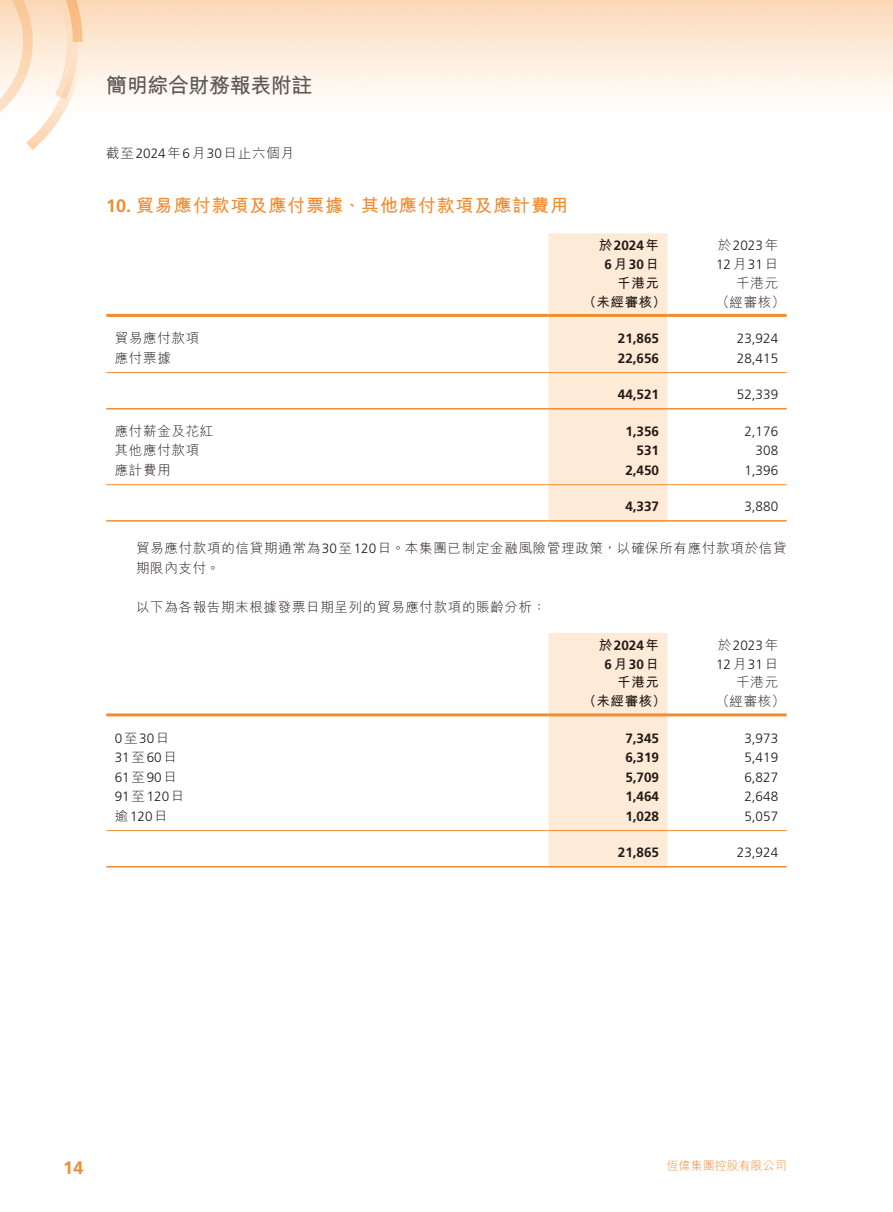
<style>
.page{position:relative;width:893px;height:1212px;background:#fff}
.page>*{position:absolute;margin:0;border:0;box-sizing:border-box;transform-origin:0 0}
.t1{font:700 21px "M Hei HK";letter-spacing:-.02em;color:#595857}
.t2{font:700 18px "M Hei HK";letter-spacing:.05em;color:#f18c31}
.t3{font:700 18px "Frutiger LT Std";color:#f18c31}
.t4{font:300 13.5px/19.5px "M Hei HK";letter-spacing:.05em;color:#231916}
.t5{font:300 13.5px/18.8px "Frutiger LT Std";color:#231916}
.t6{font:700 13.5px/18.8px "Frutiger LT Std";color:#231916;text-align:center}
.t7{font:700 13.5px "M Hei HK";letter-spacing:.05em;color:#231916}
.t8{font:300 12px "M Hei HK";color:#f18c31}
.s1{font-family:"Frutiger LT Std"}
.s2{font-family:"M Hei HK"}
</style>
<div class="page">
<img style="left:0;top:0;width:893px;height:868px">
<div style="left:549px;top:233px;width:119px;height:287px;background:#fdebd8"></div>
<hr style="left:106px;top:314px;width:443px;height:3px;background:#f18c31">
<hr style="left:549px;top:314px;width:119px;height:3px;background:#f18c31">
<hr style="left:668px;top:314px;width:119px;height:3px;background:#f18c31">
<hr style="left:106px;top:372px;width:443px;height:1px;background:#f18c31">
<hr style="left:549px;top:372px;width:119px;height:1px;background:#f18c31">
<hr style="left:668px;top:372px;width:119px;height:1px;background:#f18c31">
<hr style="left:106px;top:408px;width:443px;height:1px;background:#f18c31">
<hr style="left:549px;top:408px;width:119px;height:1px;background:#f18c31">
<hr style="left:668px;top:408px;width:119px;height:1px;background:#f18c31">
<hr style="left:106px;top:484px;width:443px;height:1px;background:#f18c31">
<hr style="left:549px;top:484px;width:119px;height:1px;background:#f18c31">
<hr style="left:668px;top:484px;width:119px;height:1px;background:#f18c31">
<hr style="left:106px;top:520px;width:443px;height:2px;background:#f18c31">
<hr style="left:549px;top:520px;width:119px;height:2px;background:#f18c31">
<hr style="left:668px;top:520px;width:119px;height:2px;background:#f18c31">
<div style="left:549px;top:633px;width:119px;height:233px;background:#fdebd8"></div>
<hr style="left:106px;top:713px;width:443px;height:3px;background:#f18c31">
<hr style="left:549px;top:713px;width:119px;height:3px;background:#f18c31">
<hr style="left:668px;top:713px;width:119px;height:3px;background:#f18c31">
<hr style="left:106px;top:830px;width:443px;height:1px;background:#f18c31">
<hr style="left:549px;top:830px;width:119px;height:1px;background:#f18c31">
<hr style="left:668px;top:830px;width:119px;height:1px;background:#f18c31">
<hr style="left:106px;top:866px;width:443px;height:1px;background:#f18c31">
<hr style="left:549px;top:866px;width:119px;height:1px;background:#f18c31">
<hr style="left:668px;top:866px;width:119px;height:1px;background:#f18c31">
<h1 class="t1" style="left:106px;top:70px;width:208px">簡明綜合財務報表附註</h1>
<p class="t4" style="left:106px;top:143px;width:189px">截至<span class="s1">2024</span>年<span class="s1">6</span>月<span class="s1">30</span>日止六個月</p>
<h2 class="t2" style="left:106px;top:192px;width:463px"><span class="s1">10.</span> 貿易應付款項及應付票據、其他應付款項及應計費用</h2>
<p class="t6" style="left:599px;top:236px;width:62px"><span class="s2">於</span>2024<span class="s2">年<br></span>6<span class="s2">月</span>30<span class="s2">日</span></p>
<p class="t5" style="left:716px;top:237px;width:64px"><span class="s2">於</span>2023<span class="s2">年<br></span>12<span class="s2">月</span>31<span class="s2">日</span></p>
<p class="t7" style="left:617px;top:273px;width:43px">千港元</p>
<p class="t4" style="left:736px;top:273px;width:43px">千港元</p>
<p class="t7" style="left:583px;top:292px;width:85px">（未經審核）</p>
<p class="t4" style="left:716px;top:292px;width:70px">（經審核）</p>
<p class="t4" style="left:115px;top:328px;width:86px">貿易應付款項</p>
<p class="t6" style="left:618px;top:329px;width:43px">21,865</p>
<p class="t5" style="left:737px;top:329px;width:43px">23,924</p>
<p class="t4" style="left:115px;top:348px;width:58px">應付票據</p>
<p class="t6" style="left:618px;top:349px;width:43px">22,656</p>
<p class="t5" style="left:737px;top:349px;width:43px">28,415</p>
<p class="t6" style="left:618px;top:385px;width:43px">44,521</p>
<p class="t5" style="left:737px;top:385px;width:43px">52,339</p>
<p class="t4" style="left:115px;top:421px;width:100px">應付薪金及花紅</p>
<p class="t6" style="left:625px;top:422px;width:35px">1,356</p>
<p class="t5" style="left:744px;top:422px;width:35px">2,176</p>
<p class="t4" style="left:115px;top:440px;width:86px">其他應付款項</p>
<p class="t6" style="left:637px;top:441px;width:24px">531</p>
<p class="t5" style="left:756px;top:441px;width:24px">308</p>
<p class="t4" style="left:115px;top:460px;width:58px">應計費用</p>
<p class="t6" style="left:625px;top:461px;width:35px">2,450</p>
<p class="t5" style="left:744px;top:461px;width:35px">1,396</p>
<p class="t6" style="left:625px;top:497px;width:35px">4,337</p>
<p class="t5" style="left:744px;top:497px;width:35px">3,880</p>
<p class="t4" style="left:136px;top:538px;width:652px">貿易應付款項的信貸期通常為<span class="s1">30</span>至<span class="s1">120</span>日。本集團已制定金融風險管理政策，以確保所有應付款項於信貸期限內支付。</p>
<p class="t4" style="left:136px;top:597px;width:411px">以下為各報告期末根據發票日期呈列的貿易應付款項的賬齡分析：</p>
<p class="t6" style="left:599px;top:636px;width:62px"><span class="s2">於</span>2024<span class="s2">年<br></span>6<span class="s2">月</span>30<span class="s2">日</span></p>
<p class="t5" style="left:716px;top:636px;width:64px"><span class="s2">於</span>2023<span class="s2">年<br></span>12<span class="s2">月</span>31<span class="s2">日</span></p>
<p class="t7" style="left:617px;top:673px;width:43px">千港元</p>
<p class="t4" style="left:736px;top:672px;width:43px">千港元</p>
<p class="t7" style="left:583px;top:691px;width:85px">（未經審核）</p>
<p class="t4" style="left:716px;top:691px;width:70px">（經審核）</p>
<p class="t5" style="left:115px;top:729px;width:56px">0<span class="s2">至</span>30<span class="s2">日</span></p>
<p class="t6" style="left:625px;top:729px;width:35px">7,345</p>
<p class="t5" style="left:744px;top:729px;width:35px">3,973</p>
<p class="t5" style="left:115px;top:748px;width:64px">31<span class="s2">至</span>60<span class="s2">日</span></p>
<p class="t6" style="left:625px;top:748px;width:35px">6,319</p>
<p class="t5" style="left:744px;top:748px;width:35px">5,419</p>
<p class="t5" style="left:115px;top:768px;width:64px">61<span class="s2">至</span>90<span class="s2">日</span></p>
<p class="t6" style="left:625px;top:768px;width:35px">5,709</p>
<p class="t5" style="left:744px;top:768px;width:35px">6,827</p>
<p class="t5" style="left:115px;top:787px;width:71px">91<span class="s2">至</span>120<span class="s2">日</span></p>
<p class="t6" style="left:625px;top:787px;width:35px">1,464</p>
<p class="t5" style="left:744px;top:787px;width:35px">2,648</p>
<p class="t5" style="left:115px;top:807px;width:54px"><span class="s2">逾</span>120<span class="s2">日</span></p>
<p class="t6" style="left:625px;top:807px;width:35px">1,028</p>
<p class="t5" style="left:744px;top:807px;width:35px">5,057</p>
<p class="t6" style="left:618px;top:843px;width:43px">21,865</p>
<p class="t5" style="left:737px;top:843px;width:43px">23,924</p>
<h2 class="t3" style="left:63px;top:1157px;width:22px">14</h2>
<p class="t8" style="left:667px;top:1159px;width:122px">恆偉集團控股有限公司</p>
</div>
